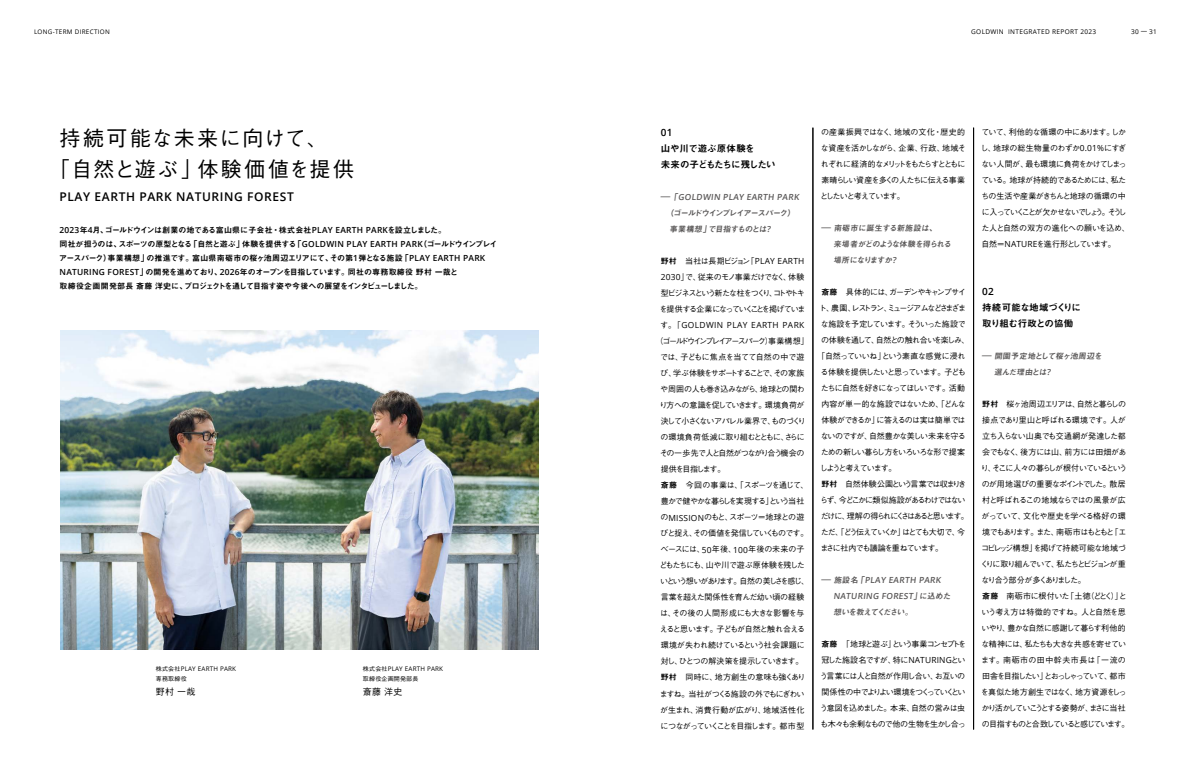
<style>
.page{position:relative;width:1191px;height:766px;background:#fff}
.page>*{position:absolute;margin:0;border:0;box-sizing:border-box;transform-origin:0 0}
.t1{font:500 21px/31px "Gothic BBB Pr 6 N";letter-spacing:.075em;color:#000}
.t2{font:600 12px "Open Sans";letter-spacing:.05em;color:#000}
.t3{font:600 10px "Open Sans";color:#000}
.t4{font:9.5px/16px "Midashi Go Pr 6 N MB31";letter-spacing:-.035em;color:#000}
.t5{font:500 9px "Gothic BBB Pr 6 N";letter-spacing:.03em;color:#000}
.t6{font:600 8.4px/16px "Open Sans";color:#595757}
.t7{font:8.4px "Open Sans";letter-spacing:.045em;color:#000}
.t8{font:500 8px/16px "Gothic BBB Pr 6 N";letter-spacing:-.1em;color:#000}
.t9{font:8px/14px "Midashi Go Pr 6 N MB31";letter-spacing:-.055em;color:#000}
.t10{font:500 8px/16px "Gothic BBB Pr 6 N";letter-spacing:-.075em;color:#000}
.t11{font:500 8px/16px "Gothic BBB Pr 6 N";letter-spacing:-.135em;color:#000}
.t12{font:8px/16px "Midashi Go Pr 6 N MB31";color:#595757;scale:1.2 1}
.t13{font:8px/16px "Midashi Go Pr 6 N MB31";color:#595757}
.t14{font:500 8px "Gothic BBB Pr 6 N";letter-spacing:-.16em;color:#000}
.t15{font:500 8px "Gothic BBB Pr 6 N";letter-spacing:-.195em;color:#000}
.t16{font:500 8px "Gothic BBB Pr 6 N";letter-spacing:-.175em;color:#000}
.t17{font:500 8px "Gothic BBB Pr 6 N";letter-spacing:-.05em;color:#000}
.t18{font:500 8px "Gothic BBB Pr 6 N";letter-spacing:-.06em;color:#000}
.t19{font:500 8px "Gothic BBB Pr 6 N";letter-spacing:-.15em;color:#000}
.t20{font:6.5px "Open Sans";letter-spacing:.05em;color:#000}
.t21{font:6.3px "Open Sans";letter-spacing:.03em;color:#000}
.t22{font:6.3px "Open Sans";letter-spacing:.05em;color:#000}
.t23{font:500 6px "Gothic BBB Pr 6 N";letter-spacing:.03em;color:#000}
.s1{font-family:"Open Sans";font-weight:600;font-size:8.4px}
.s2{font-family:"Gothic BBB Pr 6 N";font-weight:500;font-size:6px}
.s3{font-family:"Midashi Go Pr 6 N MB31";font-weight:400;font-size:8px}
.s4{font-family:"Midashi Go Pr 6 N MB31";font-weight:400}
.s5{font-family:"Open Sans";font-weight:400;font-size:8.4px}
.s6{font-family:"Gothic BBB Pr 6 N";font-weight:500;font-size:8px}
</style>
<div class="page">
<img style="left:61px;top:330px;width:478px;height:319px">
<hr style="left:812px;top:128px;width:1px;height:601px;background:#000">
<hr style="left:973px;top:128px;width:1px;height:601px;background:#000">
<p class="t22" style="left:34px;top:27px;width:77px">LONG-TERM DIRECTION</p>
<p class="t20" style="left:971px;top:27px;width:126px">GOLDWIN INTEGRATED REPORT 2023</p>
<p class="t20" style="left:1131px;top:27px;width:27px">30 — 31</p>
<h1 class="t1" style="left:49px;top:121px;width:307px;text-indent:11px">持続可能な未来に向けて、<br>「自然と遊ぶ」体験価値を提供</h1>
<h2 class="t2" style="left:60px;top:188px;width:236px">PLAY EARTH PARK NATURING FOREST</h2>
<p class="t9" style="left:59px;top:222px;width:440px"><span class="s1">2023</span>年<span class="s1">4</span>月、ゴールドウインは創業の地である富山県に子会社・株式会社<span class="s1">PLAY EARTH PARK</span>を設立しました。<br>同社が担うのは、スポーツの原型となる「自然と遊ぶ」体験を提供する「<span class="s1">GOLDWIN PLAY EARTH PARK</span>（ゴールドウインプレイアースパーク）事業構想」の推進です。富山県南砺市の桜ヶ池周辺エリアにて、その第<span class="s1">1</span>弾となる施設「<span class="s1">PLAY EARTH PARK NATURING FOREST</span>」の開発を進めており、<span class="s1">2026</span>年のオープンを目指しています。同社の専務取締役野村一哉と<br>取締役企画開発部長斎藤洋史に、プロジェクトを通して目指す姿や今後への展望をインタビューしました。</p>
<p class="t21" style="left:156px;top:664px;width:82px"><span class="s2">株式会社</span>PLAY EARTH PARK</p>
<p class="t23" style="left:156px;top:673px;width:32px">専務取締役</p>
<p class="t5" style="left:156px;top:684px;width:41px">野村一哉</p>
<p class="t21" style="left:363px;top:664px;width:82px"><span class="s2">株式会社</span>PLAY EARTH PARK</p>
<p class="t23" style="left:363px;top:673px;width:57px">取締役企画開発部長</p>
<p class="t5" style="left:363px;top:684px;width:41px">斎藤洋史</p>
<p class="t3" style="left:660px;top:126px;width:13px">01</p>
<p class="t4" style="left:660px;top:140px;width:117px">山や川で遊ぶ原体験を<br>未来の子どもたちに残したい</p>
<p class="t6" style="left:660px;top:189px;width:142px"><span class="s3">̶「</span>GOLDWIN PLAY EARTH PARK</p>
<p class="t13" style="left:669px;top:205px;width:128px;text-indent:-4px">（ゴールドウインプレイアースパーク）事業構想」で目指すものとは<span class="s1">?</span></p>
<p class="t11" style="left:659px;top:252px;width:147px"><span class="s4">野村　</span>当社は長期ビジョン「<span class="s5">PLAY EARTH<br>2030</span>」で、従来のモノ事業だけでなく、体験型ビジネスという新たな柱をつくり、コトやトキを提供する企業になっていくことを掲げていま</p>
<p class="t7" style="left:660px;top:319px;width:146px"><span class="s6">す。「</span>GOLDWIN PLAY EARTH PARK</p>
<p class="t8" style="left:659px;top:332px;width:151px;text-indent:-4px">（ゴールドウインプレイアースパーク）事業構想」では、子どもに焦点を当てて自然の中で遊び、学ぶ体験をサポートすることで、その家族や周囲の人も巻き込みながら、地球との関わり方への意識を促していきます。環境負荷が決して小さくないアパレル業界で、ものづくりの環境負荷低減に取り組むとともに、さらにその一歩先で人と自然がつながり合う機会の提供を目指します。<br><span class="s4">斎藤　</span>今回の事業は、「スポーツを通じて、豊かで健やかな暮らしを実現する」という当社の<span class="s5">MISSION</span>のもと、スポーツ＝地球との遊びと捉え、その価値を発信していくものです。ベースには、<span class="s5">50</span>年後、<span class="s5">100</span>年後の未来の子どもたちにも、山や川で遊ぶ原体験を残したいという想いがあります。自然の美しさを感じ、言葉を超えた関係性を育んだ幼い頃の経験は、その後の人間形成にも大きな影響を与えると思います。子どもが自然と触れ合える環境が失われ続けているという社会課題に対し、ひとつの解決策を提示していきます。<span class="s4">野村　</span>同時に、地方創生の意味も強くありますね。当社がつくる施設の外でもにぎわいが生まれ、消費行動が広がり、地域活性化につながっていくことを目指します。都市型</p>
<p class="t8" style="left:820px;top:123px;width:147px;text-align:justify">の産業振興ではなく、地域の文化・歴史的な資産を活かしながら、企業、行政、地域それぞれに経済的なメリットをもたらすとともに素晴らしい資産を多くの人たちに伝える事業としたいと考えています。</p>
<p class="t12" style="left:833px;top:219px;width:101px;text-indent:-12px">̶ 南砺市に誕生する新施設は、<br>来場者がどのような体験を得られる場所になりますか<span class="s1">?</span></p>
<p class="t8" style="left:821px;top:283px;width:146px"><span class="s4">斎藤　</span>具体的には、ガーデンやキャンプサイ</p>
<p class="t15" style="left:819px;top:301px;width:149px">ト、農園、レストラン、ミュージアムなどさまざま</p>
<p class="t8" style="left:820px;top:315px;width:146px">な施設を予定しています。そういった施設で</p>
<p class="t8" style="left:821px;top:331px;width:150px">の体験を通して、自然との触れ合いを楽しみ、</p>
<p class="t17" style="left:817px;top:349px;width:150px">「自然っていいね」という素直な感覚に浸れ</p>
<p class="t8" style="left:820px;top:363px;width:147px">る体験を提供したいと思っています。子ども</p>
<p class="t8" style="left:820px;top:379px;width:146px">たちに自然を好きになってほしいです。活動</p>
<p class="t18" style="left:821px;top:397px;width:146px">内容が単一的な施設ではないため、「どんな</p>
<p class="t8" style="left:821px;top:411px;width:146px">体験ができるか」に答えるのは実は簡単では</p>
<p class="t8" style="left:820px;top:427px;width:147px">ないのですが、自然豊かな美しい未来を守る</p>
<p class="t8" style="left:820px;top:443px;width:146px">ための新しい暮らし方をいろいろな形で提案</p>
<p class="t19" style="left:819px;top:461px;width:78px">しようと考えています。</p>
<p class="t8" style="left:821px;top:475px;width:146px"><span class="s4">野村　</span>自然体験公園という言葉では収まりき</p>
<p class="t14" style="left:820px;top:493px;width:147px">らず、今どこかに類似施設があるわけではない</p>
<p class="t16" style="left:821px;top:509px;width:150px">だけに、理解の得られにくさはあると思います。</p>
<p class="t14" style="left:820px;top:525px;width:146px">ただ、「どう伝えていくか」はとても大切で、今</p>
<p class="t8" style="left:820px;top:539px;width:124px">まさに社内でも議論を重ねています。</p>
<p class="t6" style="left:833px;top:572px;width:120px;text-indent:-12px"><span class="s3">̶ 施設名「</span>PLAY EARTH PARK<br>NATURING FOREST<span class="s3">」に込めた</span></p>
<p class="t13" style="left:833px;top:603px;width:82px">想いを教えてください。</p>
<p class="t8" style="left:820px;top:635px;width:148px;text-align:justify"><span class="s4">斎藤　</span>「地球と遊ぶ」という事業コンセプトを冠した施設名ですが、特に<span class="s5">NATURING</span>という言葉には人と自然が作用し合い、お互いの関係性の中でよりよい環境をつくっていくという意図を込めました。本来、自然の営みは虫も木々も余剰なもので他の生物を生かし合っ</p>
<p class="t10" style="left:980px;top:123px;width:151px">ていて、利他的な循環の中にあります。しかし、地球の総生物量のわずか<span class="s5">0.01%</span>にすぎない人間が、最も環境に負荷をかけてしまっている。地球が持続的であるためには、私たちの生活や産業がきちんと地球の循環の中に入っていくことが欠かせないでしょう。そうした人と自然の双方の進化への願いを込め、自然＝<span class="s5">NATURE</span>を進行形としています。</p>
<p class="t3" style="left:982px;top:284px;width:13px">02</p>
<p class="t4" style="left:982px;top:299px;width:100px">持続可能な地域づくりに取り組む行政との協働</p>
<p class="t12" style="left:994px;top:347px;width:93px;text-indent:-12px">̶ 開園予定地として桜ヶ池周辺を選んだ理由とは<span class="s1">?</span></p>
<p class="t8" style="left:980px;top:395px;width:150px"><span class="s4">野村　</span>桜ヶ池周辺エリアは、自然と暮らしの接点であり里山と呼ばれる環境です。人が立ち入らない山奥でも交通網が発達した都会でもなく、後方には山、前方には田畑があり、そこに人々の暮らしが根付いているというのが用地選びの重要なポイントでした。散居村と呼ばれるこの地域ならではの風景が広がっていて、文化や歴史を学べる格好の環境でもあります。また、南砺市はもともと「エコビレッジ構想」を掲げて持続可能な地域づくりに取り組んでいて、私たちとビジョンが重なり合う部分が多くありました。<br><span class="s4">斎藤　</span>南砺市に根付いた「土徳（どとく）」という考え方は特徴的ですね。人と自然を思いやり、豊かな自然に感謝して暮らす利他的な精神には、私たちも大きな共感を寄せています。南砺市の田中幹夫市長は「一流の田舎を目指したい」とおっしゃっていて、都市を真似た地方創生ではなく、地方資源をしっかり活かしていこうとする姿勢が、まさに当社の目指すものと合致していると感じています。</p>
</div>
